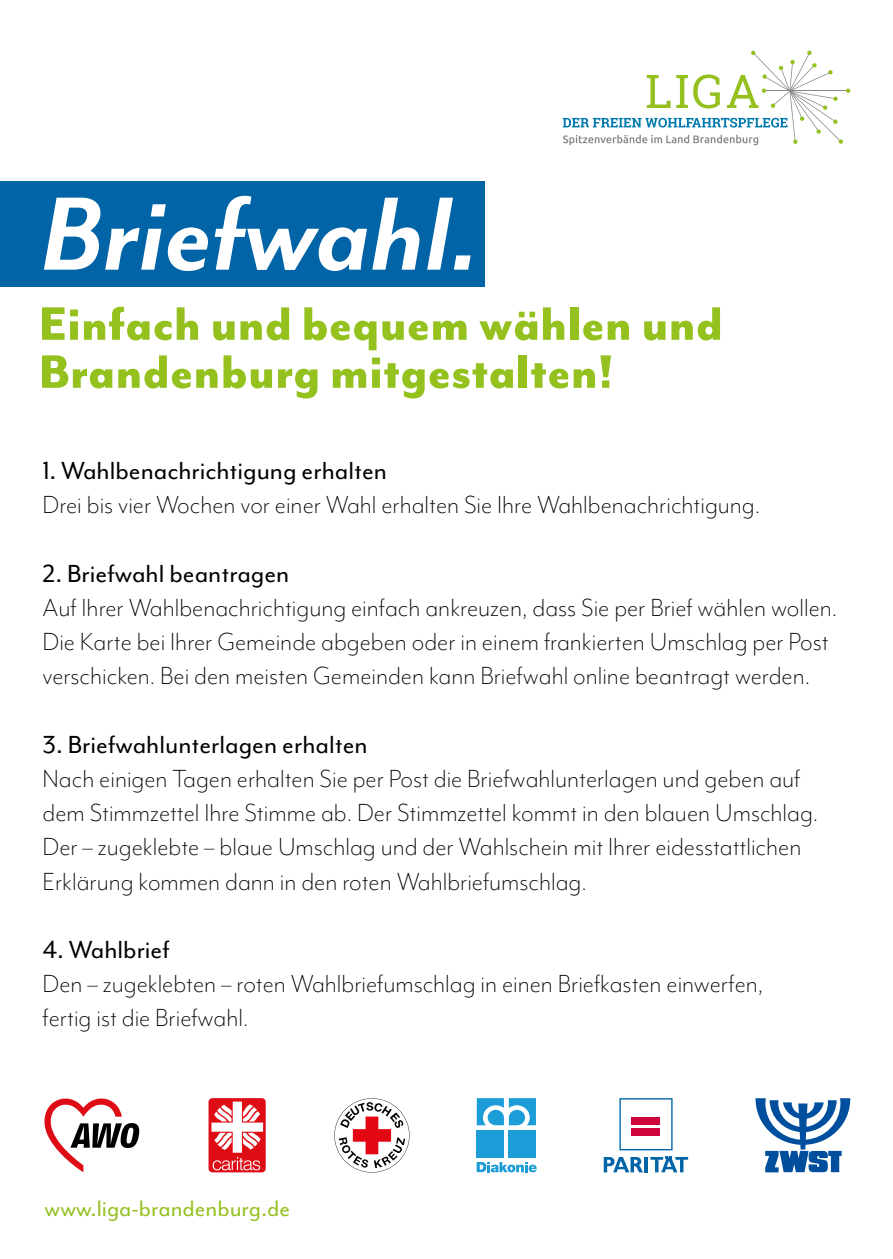
<style>
.page{position:relative;width:893px;height:1259px;background:#fff}
.page>*{position:absolute;margin:0;border:0;box-sizing:border-box;transform-origin:0 0}
.t1{font:italic 700 120px "Mr Eaves Mod OT";color:#fff}
.t2{font:800 54px/48px "Mr Eaves Mod OT";color:#95c11f}
.t3{font:300 28.5px/34.2px "Mr Eaves Mod OT";color:#000}
.t4{font:28.5px "Mr Eaves Mod OT";color:#000}
.t5{font:25.8px "Mr Eaves Mod OT";color:#95c11f}
</style>
<div class="page">
<div style="left:0;top:181px;width:484px;height:105px;background:#0064a7"></div>
<svg style="left:44px;top:1098px;width:95px;height:74px"></svg>
<div style="left:209px;top:1098px;width:57px;height:74px;background:#de0c15;border-radius:4px"></div>
<svg style="left:211px;top:1101px;width:52px;height:69px"></svg>
<svg style="left:334px;top:1098px;width:76px;height:75px"></svg>
<svg style="left:619px;top:1098px;width:54px;height:52px"></svg>
<svg style="left:604px;top:1157px;width:39px;height:15px"></svg>
<hr style="left:645px;top:1157px;width:3px;height:15px;background:#0064a7">
<svg style="left:650px;top:1156px;width:38px;height:16px"></svg>
<svg style="left:477px;top:1162px;width:60px;height:10px"></svg>
<svg style="left:477px;top:1098px;width:59px;height:27px"></svg>
<div style="left:477px;top:1130px;width:27px;height:27px;background:#1d9dd8"></div>
<div style="left:509px;top:1130px;width:27px;height:27px;background:#1d9dd8"></div>
<svg style="left:755px;top:1098px;width:95px;height:74px"></svg>
<svg style="left:563px;top:51px;width:287px;height:94px"></svg>
<h1 class="t1" style="left:41px;top:169px;width:441px">Briefwahl.</h1>
<h2 class="t2" style="left:39px;top:300px;width:686px">Einfach und bequem wählen und<br>Brandenburg mitgestalten!</h2>
<p class="t4" style="left:43px;top:455px;width:346px">1. Wahlbenachrichtigung erhalten</p>
<p class="t3" style="left:43px;top:488px;width:719px">Drei bis vier Wochen vor einer Wahl erhalten Sie Ihre Wahlbenachrichtigung.</p>
<p class="t4" style="left:43px;top:558px;width:248px">2. Briefwahl beantragen</p>
<p class="t3" style="left:43px;top:590px;width:796px">Auf Ihrer Wahlbenachrichtigung einfach ankreuzen, dass Sie per Brief wählen wollen.<br>Die Karte bei Ihrer Gemeinde abgeben oder in einem frankierten Umschlag per Post verschicken. Bei den meisten Gemeinden kann Briefwahl online beantragt werden.</p>
<p class="t4" style="left:43px;top:729px;width:327px">3. Briefwahlunterlagen erhalten</p>
<p class="t3" style="left:43px;top:761px;width:777px">Nach einigen Tagen erhalten Sie per Post die Briefwahlunterlagen und geben auf dem Stimmzettel Ihre Stimme ab. Der Stimmzettel kommt in den blauen Umschlag.<br>Der – zugeklebte – blaue Umschlag und der Wahlschein mit Ihrer eidesstattlichen Erklärung kommen dann in den roten Wahlbriefumschlag.</p>
<p class="t4" style="left:43px;top:934px;width:129px">4. Wahlbrief</p>
<p class="t3" style="left:43px;top:967px;width:722px">Den – zugeklebten – roten Wahlbriefumschlag in einen Briefkasten einwerfen, fertig ist die Briefwahl.</p>
<p class="t5" style="left:45px;top:1194px;width:247px">www.liga-brandenburg.de</p>
</div>
